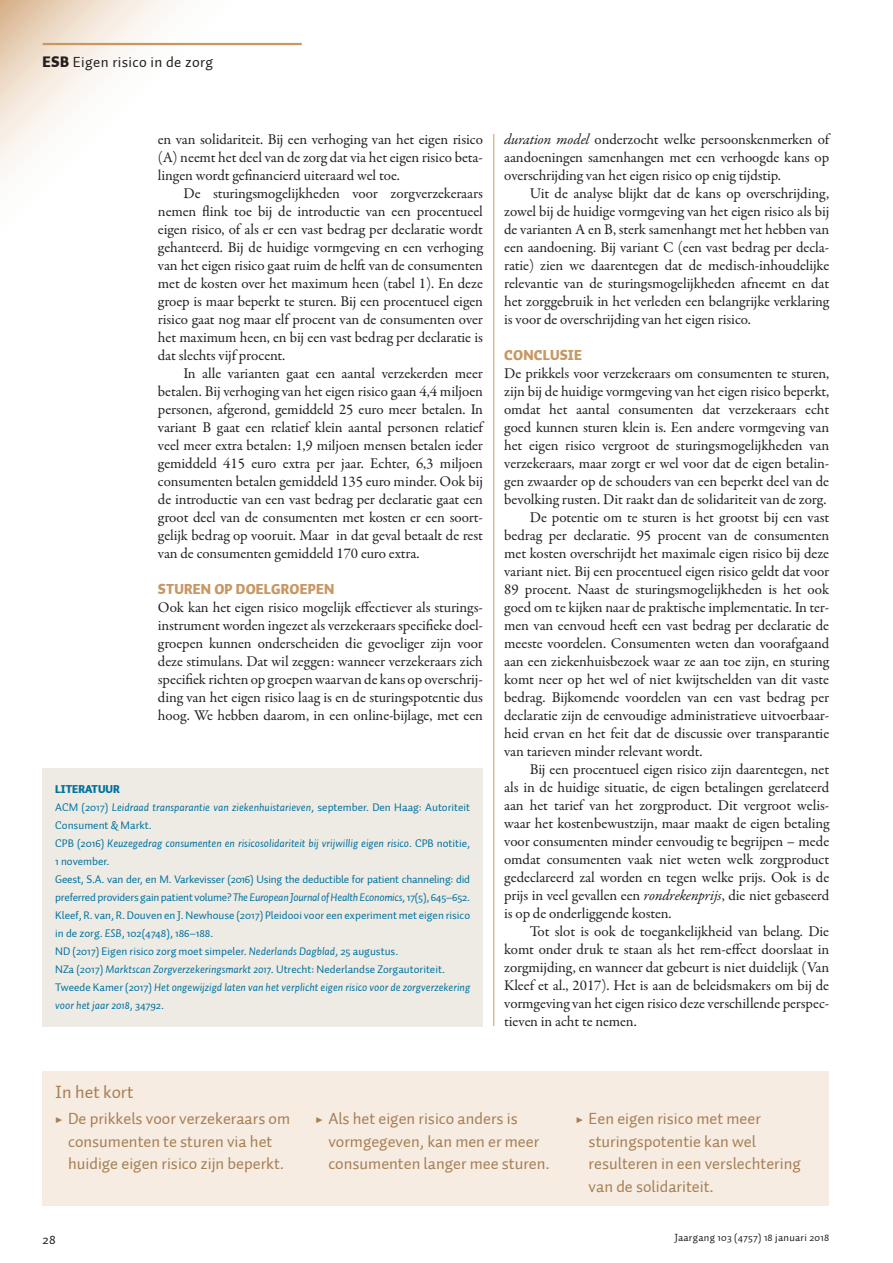
<style>
.page{position:relative;width:893px;height:1263px;background:#fff}
.page>*{position:absolute;margin:0;border:0;box-sizing:border-box;transform-origin:0 0}
.KDK1_FiguurKop{font:18px "Auto 1";color:#a67e54}
.t1{font:16.5px/22.5px "Auto 1";color:#a67e54}
.PLAT_VervolgAlinea{font:15px/18px "Garamond Premr Pro";letter-spacing:-.005em;color:#231f20;text-align:justify}
.PLAT_EersteAlinea{font:15px/18px "Garamond Premr Pro";letter-spacing:-.005em;color:#231f20;text-align:justify}
.t2{font:15px "Auto 1";letter-spacing:.025em;color:#231f20}
.PTK1_Tussenkop{font:900 14.25px "Auto 1";letter-spacing:.01em;color:#c79865}
.t3{font:13.5px "Auto 1";color:#231f20}
.KDPT_LiteratuurTekst{font:11.25px/18px "Auto 1";color:#0071a0}
.KDPT_LiteratuurTekst-2{font:italic 11.25px/18px "Auto 1";color:#0071a0}
.KDPT_LiteratuurTekst-3{font:11.25px/18px "Auto 1";letter-spacing:-.02em;color:#0071a0}
.KDK1_LiteratuurKop{font:900 11.25px "Auto 1";color:#0071a0}
.t4{font:10.5px "Auto 1";letter-spacing:.025em;color:#231f20}
.s1{font-weight:900}
.s2{font-style:italic}
.s3{font-style:normal}
.s4{font-family:"Garamond Premr Pro";font-weight:700}
</style>
<div class="page">
<svg style="left:0;top:0;width:251px;height:178px"></svg>
<hr style="left:43px;top:43px;width:259px;height:2px;background:#c79865">
<hr style="left:494px;top:134px;width:1px;height:892px;background:#c79865">
<div style="left:43px;top:1071px;width:786px;height:135px;background:#f6ece1"></div>
<div style="left:43px;top:768px;width:440px;height:258px;background:#edebe3"></div>
<p class="t2" style="left:43px;top:53px;width:172px"><span class="s1">ESB</span> Eigen risico in de zorg</p>
<p class="PLAT_VervolgAlinea" style="left:158px;top:131px;width:326px">en van solidariteit. Bij een verhoging van het eigen risico (A) neemt het deel van de zorg dat via het eigen risico beta&shy;lingen wordt gefinancierd uiteraard wel toe.</p>
<p class="PLAT_VervolgAlinea" style="left:158px;top:185px;width:327px;text-indent:26px">De sturingsmogelijkheden voor zorgverzekeraars nemen flink toe bij de introductie van een procentueel eigen risico, of als er een vast bedrag per declaratie wordt gehanteerd. Bij de huidige vormgeving en een verhoging van het eigen risico gaat ruim de helft van de consumenten met de kosten over het maximum heen (tabel 1). En deze groep is maar beperkt te sturen. Bij een procentueel eigen risico gaat nog maar elf procent van de consumenten over het maximum heen, en bij een vast bedrag per declaratie is dat slechts vijf procent.</p>
<p class="PLAT_VervolgAlinea" style="left:158px;top:365px;width:327px;text-indent:26px">In alle varianten gaat een aantal verzekerden meer betalen. Bij verhoging van het eigen risico gaan 4,4 miljoen personen, afgerond, gemiddeld 25 euro meer betalen. In variant B gaat een relatief klein aantal personen relatief veel meer extra betalen: 1,9 miljoen mensen betalen ieder gemiddeld 415 euro extra per jaar. Echter, 6,3 miljoen consumenten betalen gemiddeld 135 euro minder. Ook bij de introductie van een vast bedrag per declaratie gaat een groot deel van de consumenten met kosten er een soort&shy;gelijk bedrag op vooruit. Maar in dat geval betaalt de rest van de consumenten gemiddeld 170 euro extra.</p>
<p class="PTK1_Tussenkop" style="left:158px;top:580px;width:178px">STUREN OP DOELGROEPEN</p>
<p class="PLAT_EersteAlinea" style="left:158px;top:599px;width:326px">Ook kan het eigen risico mogelijk effectiever als sturings&shy;instrument worden ingezet als verzekeraars specifieke doel&shy;groepen kunnen onderscheiden die gevoeliger zijn voor deze stimulans. Dat wil zeggen: wanneer verzekeraars zich specifiek richten op groepen waarvan de kans op overschrij&shy;ding van het eigen risico laag is en de sturingspotentie dus hoog. We hebben daarom, in een online-bijlage, met een</p>
<p class="KDK1_LiteratuurKop" style="left:55px;top:782px;width:66px">LITERATUUR</p>
<p class="KDPT_LiteratuurTekst" style="left:55px;top:799px;width:416px">ACM (2017) <span class="s2">Leidraad transparantie van ziekenhuistarieven</span>, september. Den Haag: Autoriteit<br>Consument &amp; Markt.</p>
<p class="KDPT_LiteratuurTekst-2" style="left:55px;top:834px;width:416px"><span class="s3">CPB (2016)</span> Keuzegedrag consumenten en risicosolidariteit bij vrijwillig eigen risico<span class="s3">. CPB notitie,<br>1 november.</span></p>
<p class="KDPT_LiteratuurTekst-3" style="left:55px;top:871px;width:416px">Geest, S.A. van der, en M. Varkevisser (2016) Using the deductible for patient channeling: did preferred providers gain patient volume? <span class="s2">The European Journal of Health Economics</span>, 17(5), 645–652.</p>
<p class="KDPT_LiteratuurTekst" style="left:55px;top:907px;width:416px">Kleef, R. van, R. Douven en J. Newhouse (2017) Pleidooi voor een experiment met eigen risico in de zorg. <span class="s2">ESB</span>, 102(4748), 186–188.</p>
<p class="KDPT_LiteratuurTekst" style="left:55px;top:943px;width:345px">ND (2017) Eigen risico zorg moet simpeler. <span class="s2">Nederlands Dagblad</span>, 25 augustus.</p>
<p class="KDPT_LiteratuurTekst" style="left:55px;top:961px;width:391px">NZa (2017) <span class="s2">Marktscan Zorgverzekeringsmarkt 2017</span>. Utrecht: Nederlandse Zorgautoriteit.</p>
<p class="KDPT_LiteratuurTekst-2" style="left:55px;top:978px;width:416px"><span class="s3">Tweede Kamer (2017)</span> Het ongewijzigd laten van het verplicht eigen risico voor de zorgverzekering voor het jaar 2018<span class="s3">, 34792.</span></p>
<p class="PLAT_EersteAlinea" style="left:504px;top:131px;width:326px"><span class="s2">duration model</span> onderzocht welke persoonskenmerken of aandoeningen samenhangen met een verhoogde kans op overschrijding van het eigen risico op enig tijdstip.</p>
<p class="PLAT_VervolgAlinea" style="left:504px;top:185px;width:327px;text-indent:26px">Uit de analyse blijkt dat de kans op overschrijding, zowel bij de huidige vormgeving van het eigen risico als bij de varianten A en B, sterk samenhangt met het hebben van een aandoening. Bij variant C (een vast bedrag per decla&shy;ratie) zien we daarentegen dat de medisch-inhoudelijke relevantie van de sturingsmogelijkheden afneemt en dat het zorggebruik in het verleden een belangrijke verklaring is voor de overschrijding van het eigen risico.</p>
<p class="PTK1_Tussenkop" style="left:504px;top:346px;width:79px">CONCLUSIE</p>
<p class="PLAT_EersteAlinea" style="left:504px;top:365px;width:327px">De prikkels voor verzekeraars om consumenten te sturen, zijn bij de huidige vormgeving van het eigen risico beperkt, omdat het aantal consumenten dat verzekeraars echt goed kunnen sturen klein is. Een andere vormgeving van het eigen risico vergroot de sturingsmogelijkheden van verzekeraars, maar zorgt er wel voor dat de eigen betalin&shy;gen zwaarder op de schouders van een beperkt deel van de bevolking rusten. Dit raakt dan de solidariteit van de zorg.</p>
<p class="PLAT_VervolgAlinea" style="left:504px;top:509px;width:327px;text-indent:26px">De potentie om te sturen is het grootst bij een vast bedrag per declaratie. 95 procent van de consumenten met kosten overschrijdt het maximale eigen risico bij deze variant niet. Bij een procentueel eigen risico geldt dat voor 89 procent. Naast de sturingsmogelijkheden is het ook goed om te kijken naar de praktische implementatie. In ter&shy;men van eenvoud heeft een vast bedrag per declaratie de meeste voordelen. Consumenten weten dan voorafgaand aan een ziekenhuisbezoek waar ze aan toe zijn, en sturing komt neer op het wel of niet kwijtschelden van dit vaste bedrag. Bijkomende voordelen van een vast bedrag per declaratie zijn de eenvoudige administratieve uitvoerbaar&shy;heid ervan en het feit dat de discussie over transparantie van tarieven minder relevant wordt.</p>
<p class="PLAT_VervolgAlinea" style="left:504px;top:761px;width:327px;text-indent:26px">Bij een procentueel eigen risico zijn daarentegen, net als in de huidige situatie, de eigen betalingen gerelateerd aan het tarief van het zorgproduct. Dit vergroot welis&shy;waar het kostenbewustzijn, maar maakt de eigen betaling voor consumenten minder eenvoudig te begrijpen – mede omdat consumenten vaak niet weten welk zorgproduct gedeclareerd zal worden en tegen welke prijs. Ook is de prijs in veel gevallen een <span class="s2">rondrekenprijs</span>, die niet gebaseerd is op de onderliggende kosten.</p>
<p class="PLAT_VervolgAlinea" style="left:504px;top:923px;width:326px;text-indent:26px">Tot slot is ook de toegankelijkheid van belang. Die komt onder druk te staan als het rem-effect doorslaat in zorgmijding, en wanneer dat gebeurt is niet duidelijk (Van Kleef et al., 2017). Het is aan de beleidsmakers om bij de vormgeving van het eigen risico deze verschillende perspec&shy;tieven in acht te nemen.</p>
<p class="KDK1_FiguurKop" style="left:55px;top:1081px;width:80px">In het kort</p>
<p class="t1" style="left:55px;top:1108px;width:236px;text-align:center"><span class="s4">▶</span> De prikkels voor verzekeraars om consumenten te sturen via het huidige eigen risico zijn beperkt.</p>
<p class="t1" style="left:328px;top:1108px;width:223px;text-indent:-13px"><span class="s4">▶</span> Als het eigen risico anders is vormgegeven, kan men er meer consumenten langer mee sturen.</p>
<p class="t1" style="left:589px;top:1108px;width:214px;text-indent:-13px"><span class="s4">▶</span> Een eigen risico met meer sturingspotentie kan wel resulteren in een verslechtering van de solidariteit.</p>
<p class="t3" style="left:43px;top:1231px;width:15px">28</p>
<p class="t4" style="left:674px;top:1231px;width:156px">Jaargang 103 (4757) 18 januari 2018</p>
</div>
